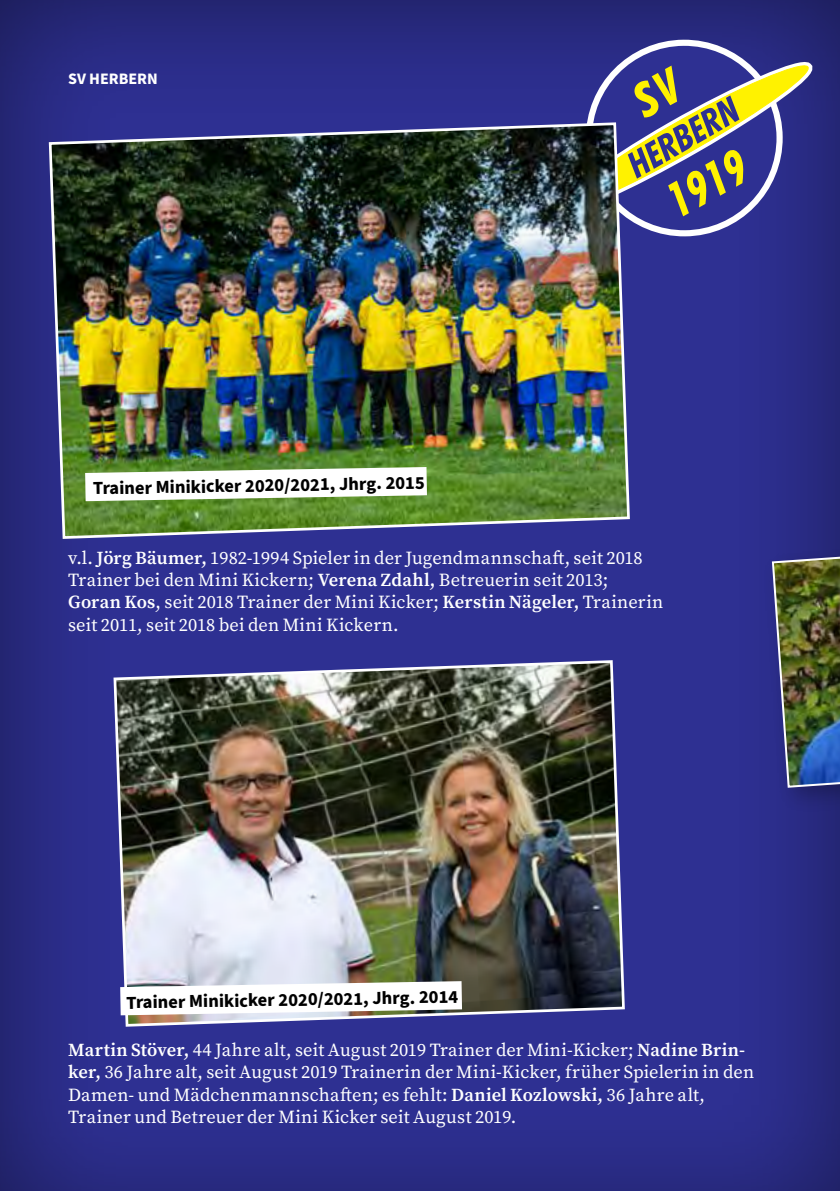
<style>
.page{position:relative;width:840px;height:1191px;background:#fff}
.page>*{position:absolute;margin:0;border:0;box-sizing:border-box;transform-origin:0 0}
.t1{font:18.4px/22.4px "Source Serif Pro";letter-spacing:.01em;color:#fff}
.t2{font:700 18.4px "Source Sans Pro";color:#000}
.t3{font:700 16px "Source Sans Pro";color:#fff}
.s1{font-weight:600}
</style>
<div class="page">
<div style="left:0;top:0;width:839px;height:1191px;background:#000;opacity:.5"></div>
<svg style="left:585px;top:39px;width:197px;height:198px"></svg>
<svg style="left:553px;top:50px;width:261px;height:175px;background:#414296"></svg>
<svg style="left:553px;top:61px;width:260px;height:154px;background:#5a5a8b"></svg>
<svg style="left:627px;top:66px;width:116px;height:150px;background:#6d6c72"></svg>
<img style="left:47px;top:121px;width:584px;height:419px">
<img style="left:112px;top:659px;width:514px;height:369px">
<svg style="left:85px;top:467px;width:342px;height:34px"></svg>
<svg style="left:120px;top:981px;width:342px;height:34px"></svg>
<div style="left:761px;top:535px;width:78px;height:279px;background:#000;opacity:.25"></div>
<img style="left:770px;top:544px;width:69px;height:245px">
<p class="t3" style="left:68px;top:68px;width:91px">SV HERBERN</p>
<p class="t2" style="left:93px;top:476px;width:333px;rotate:-1deg">Trainer Minikicker 2020/2021, Jhrg. 2015</p>
<p class="t1" style="left:68px;top:546px;width:596px">v.l. <span class="s1">Jörg Bäumer,</span> 1982-1994 Spieler in der Jugendmannschaft, seit 2018<br>Trainer bei den Mini Kickern; <span class="s1">Verena Zdahl,</span> Betreuerin seit 2013; <span class="s1">Goran Kos</span>, seit 2018 Trainer der Mini Kicker; <span class="s1">Kerstin Nägeler,</span> Trainerin seit 2011, seit 2018 bei den Mini Kickern.</p>
<p class="t2" style="left:126px;top:990px;width:333px;rotate:-1deg">Trainer Minikicker 2020/2021, Jhrg. 2014</p>
<p class="t1" style="left:68px;top:1038px;width:687px"><span class="s1">Martin Stöver,</span> 44 Jahre alt, seit August 2019 Trainer der Mini-Kicker; <span class="s1">Nadine Brin&shy;ker,</span> 36 Jahre alt, seit August 2019 Trainerin der Mini-Kicker, früher Spielerin in den Damen- und Mädchenmannschaften; es fehlt: <span class="s1">Daniel Kozlowski,</span> 36 Jahre alt, Trainer und Betreuer der Mini Kicker seit August 2019.</p>
</div>
